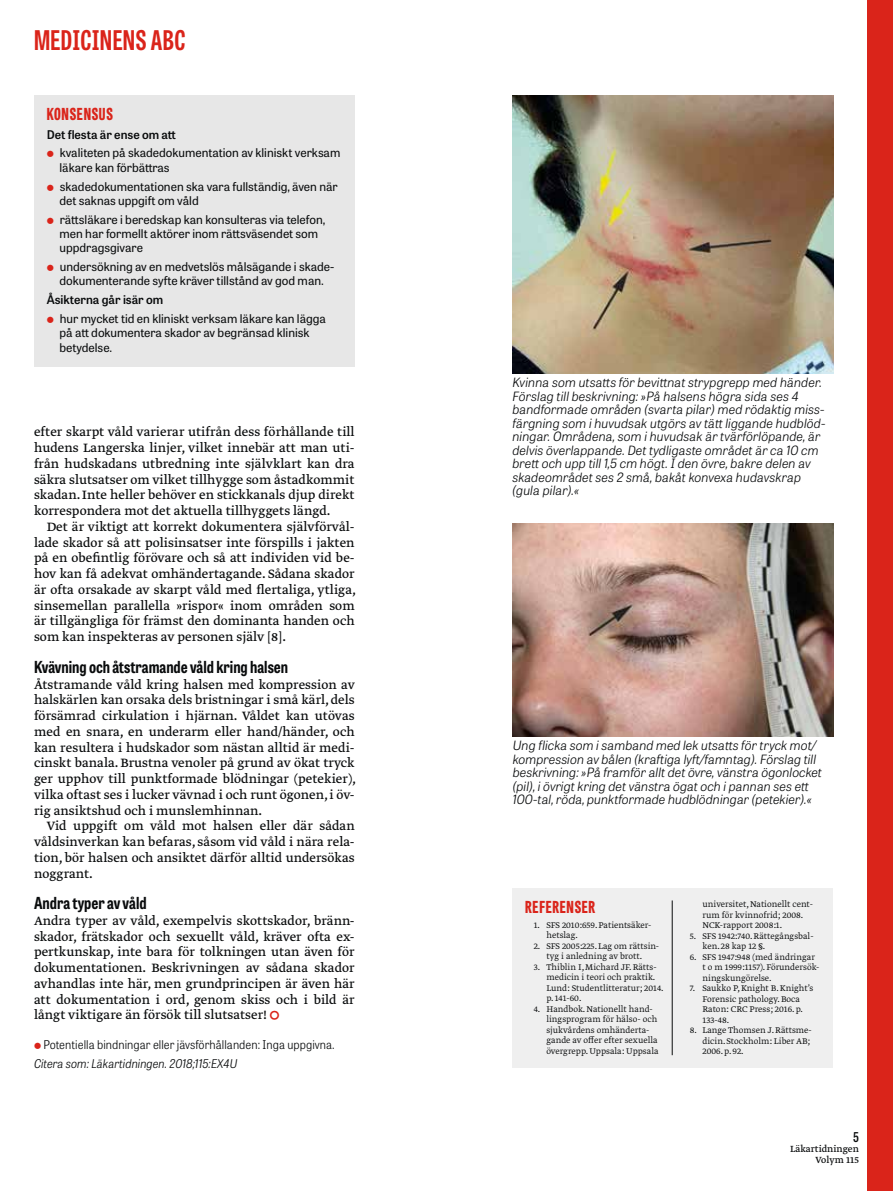
<style>
.page{position:relative;width:893px;height:1191px;background:#fff}
.page>*{position:absolute;margin:0;border:0;box-sizing:border-box;transform-origin:0 0}
.t1{font:700 27px "Tablet Gothic Compressed";letter-spacing:.02em;color:#da241a}
.t2{font:700 16.5px "Tablet Gothic Condensed";color:#090b0c}
.t3{font:800 16.5px "Tablet Gothic Compressed";letter-spacing:.045em;color:#da241a}
.t4{font:14.25px/15.8px "Greta Text Pro Regular Min";color:#090b0c;text-align:justify}
.t5{font:600 13.5px "Tablet Gothic Condensed";color:#090b0c}
.t6{font:italic 300 12.75px/13.5px "Tablet Gothic";color:#090b0c}
.t7{font:12px/14.4px "Tablet Gothic";color:#090b0c}
.t8{font:300 12px "Tablet Gothic Narrow";letter-spacing:.005em;color:#090b0c}
.t9{font:italic 300 12px "Tablet Gothic Narrow";color:#090b0c}
.t10{font:600 12px "Tablet Gothic";color:#090b0c}
.t11{font:10.5px/10.5px "Greta Text Pro";color:#090b0c;text-align:right}
.t12{font:9.75px/10.5px "Greta Text Pro Light Min";color:#090b0c}
.s1{color:#da241a}
</style>
<div class="page">
<div style="left:867px;top:0;width:26px;height:1191px;background:#da241a"></div>
<div style="left:34px;top:95px;width:321px;height:271px;background:#e7e7e7"></div>
<div style="left:512px;top:887px;width:321px;height:180px;background:#efefef"></div>
<hr style="left:672px;top:900px;width:1px;height:155px;background:#090b0c">
<img style="left:512px;top:523px;width:321px;height:213px">
<img style="left:512px;top:96px;width:321px;height:277px">
<h1 class="t1" style="left:34px;top:22px;width:153px">MEDICINENS ABC</h1>
<p class="t3" style="left:47px;top:103px;width:68px">KONSENSUS</p>
<p class="t10" style="left:47px;top:126px;width:131px">Det flesta är ense om att</p>
<p class="t7" style="left:60px;top:145px;width:282px">kvaliteten på skadedokumentation av kliniskt verksam läkare kan förbättras</p>
<p class="t7" style="left:60px;top:178px;width:280px">skadedokumentationen ska vara fullständig, även när det saknas uppgift om våld</p>
<p class="t7" style="left:60px;top:211px;width:267px">rättsläkare i beredskap kan konsulteras via telefon, men har formellt aktörer inom rättsväsendet som uppdragsgivare</p>
<p class="t7" style="left:60px;top:259px;width:276px">undersökning av en medvetslös målsägande i skade&shy;dokumenterande syfte kräver tillstånd av god man.</p>
<p class="t10" style="left:47px;top:291px;width:118px">Åsikterna går isär om</p>
<p class="t7" style="left:60px;top:311px;width:268px">hur mycket tid en kliniskt verksam läkare kan lägga på att dokumentera skador av begränsad klinisk betydelse.</p>
<p class="t4" style="left:34px;top:425px;width:322px">efter skarpt våld varierar utifrån dess förhållande till hudens Langerska linjer, vilket innebär att man uti&shy;från hudskadans utbredning inte självklart kan dra säkra slutsatser om vilket tillhygge som åstadkommit skadan. Inte heller behöver en stickkanals djup direkt korrespondera mot det aktuella tillhyggets längd.</p>
<p class="t4" style="left:34px;top:519px;width:324px;text-indent:13px">Det är viktigt att korrekt dokumentera självförvål&shy;lade skador så att polisinsatser inte förspills i jakten på en obefintlig förövare och så att individen vid be&shy;hov kan få adekvat omhändertagande. Sådana skador är ofta orsakade av skarpt våld med flertaliga, ytliga, sinsemellan parallella »rispor« inom områden som är tillgängliga för främst den dominanta handen och som kan inspekteras av personen själv [8].</p>
<p class="t2" style="left:34px;top:655px;width:256px">Kvävning och åtstramande våld kring halsen</p>
<p class="t4" style="left:34px;top:677px;width:324px">Åtstramande våld kring halsen med kompression av halskärlen kan orsaka dels bristningar i små kärl, dels försämrad cirkulation i hjärnan. Våldet kan utövas med en snara, en underarm eller hand/händer, och kan resultera i hudskador som nästan alltid är medi&shy;cinskt banala. Brustna venoler på grund av ökat tryck ger upphov till punktformade blödningar (petekier), vilka oftast ses i lucker vävnad i och runt ögonen, i öv&shy;rig ansiktshud och i munslemhinnan.</p>
<p class="t4" style="left:34px;top:818px;width:322px;text-indent:13px">Vid uppgift om våld mot halsen eller där sådan våldsinverkan kan befaras, såsom vid våld i nära rela&shy;tion, bör halsen och ansiktet därför alltid undersökas noggrant.</p>
<p class="t2" style="left:34px;top:891px;width:114px">Andra typer av våld</p>
<p class="t4" style="left:34px;top:913px;width:322px">Andra typer av våld, exempelvis skottskador, bränn&shy;skador, frätskador och sexuellt våld, kräver ofta ex&shy;pertkunskap, inte bara för tolkningen utan även för dokumentationen. Beskrivningen av sådana skador avhandlas inte här, men grundprincipen är även här att dokumentation i ord, genom skiss och i bild är långt viktigare än försök till slutsatser! <span class="s1">▲</span></p>
<p class="t8" style="left:43px;top:1037px;width:293px">Potentiella bindningar eller jävsförhållanden: Inga uppgivna.</p>
<p class="t9" style="left:34px;top:1055px;width:205px">Citera som: Läkartidningen. 2018;115:EX4U</p>
<p class="t6" style="left:512px;top:375px;width:315px">Kvinna som utsatts för bevittnat strypgrepp med händer.<br>Förslag till beskrivning: »På halsens högra sida ses 4 bandformade områden (svarta pilar) med rödaktig miss&shy;färgning som i huvudsak utgörs av tätt liggande hudblöd&shy;ningar. Områdena, som i huvudsak är tvärförlöpande, är delvis överlappande. Det tydligaste området är ca 10 cm brett och upp till 1,5 cm högt. I den övre, bakre delen av skadeområdet ses 2 små, bakåt konvexa hudavskrap (gula pilar).«</p>
<p class="t6" style="left:513px;top:738px;width:311px">Ung flicka som i samband med lek utsatts för tryck mot/ kompression av bålen (kraftiga lyft/famntag). Förslag till beskrivning: »På framför allt det övre, vänstra ögonlocket (pil), i övrigt kring det vänstra ögat och i pannan ses ett 100-tal, röda, punktformade hudblödningar (petekier).«</p>
<p class="t3" style="left:525px;top:895px;width:72px">REFERENSER</p>
<p class="t12" style="left:546px;top:920px;width:107px;text-indent:-13px">1. SFS 2010:659. Patientsäker&shy;hetslag.</p>
<p class="t12" style="left:534px;top:941px;width:127px;text-align:center">2. SFS 2005:225. Lag om rättsin&shy;tyg i anledning av brott.</p>
<p class="t12" style="left:546px;top:962px;width:119px;text-indent:-13px">3. Thiblin I, Michard JF. Rätts&shy;medicin i teori och praktik.<br>Lund: Studentlitteratur; 2014. p. 141-60.</p>
<p class="t12" style="left:546px;top:1004px;width:114px;text-indent:-13px">4. Handbok. Nationellt hand&shy;lingsprogram för hälso- och sjukvårdens omhänderta&shy;gande av offer efter sexuella övergrepp. Uppsala: Uppsala</p>
<p class="t12" style="left:702px;top:899px;width:111px">universitet, Nationellt cent&shy;rum för kvinnofrid; 2008.<br>NCK-rapport 2008:1.</p>
<p class="t12" style="left:702px;top:931px;width:113px;text-indent:-13px">5. SFS 1942:740. Rättegångsbal&shy;ken. 28 kap 12 §.</p>
<p class="t12" style="left:702px;top:952px;width:118px;text-indent:-13px">6. SFS 1947:948 (med ändringar t o m 1999:1157). Förundersök&shy;ningskungörelse.</p>
<p class="t12" style="left:702px;top:983px;width:112px;text-indent:-13px">7. Saukko P, Knight B. Knight’s<br>Forensic pathology. Boca<br>Raton: CRC Press; 2016. p.<br>133-48.</p>
<p class="t12" style="left:702px;top:1025px;width:111px;text-indent:-13px">8. Lange Thomsen J. Rättsme&shy;dicin. Stockholm: Liber AB;<br>2006. p. 92.</p>
<p class="t5" style="left:853px;top:1127px;width:7px">5</p>
<p class="t11" style="left:790px;top:1144px;width:70px">Läkartidningen<br>Volym 115</p>
</div>
